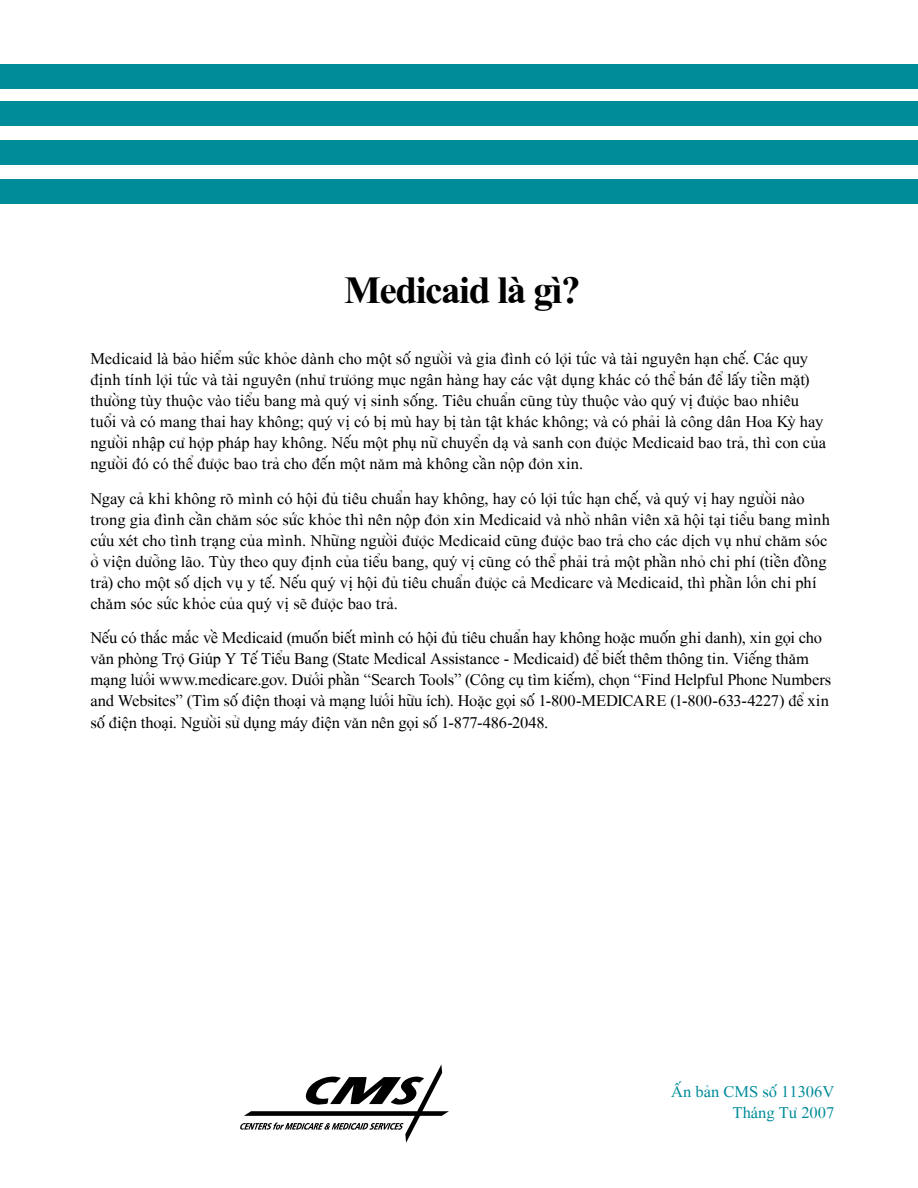
<style>
.page{position:relative;width:918px;height:1188px;background:#fff}
.page>*{position:absolute;margin:0;border:0;box-sizing:border-box;transform-origin:0 0}
.t1{font:39px "VPS Times Bold";letter-spacing:-.035em;color:#000}
.t2{font:16.5px/21px "VPS Times";color:#000}
.t3{font:16.5px/21px "VPS Times";color:#008c99;text-align:right}
.s1{font-family:"Times New Roman"}
</style>
<div class="page">
<svg style="left:240px;top:1064px;width:209px;height:79px"></svg>
<div style="left:0;top:64px;width:918px;height:24px;background:#008c99"></div>
<div style="left:0;top:101px;width:918px;height:25px;background:#008c99"></div>
<div style="left:0;top:140px;width:918px;height:25px;background:#008c99"></div>
<div style="left:0;top:179px;width:918px;height:25px;background:#008c99"></div>
<p class="t1" style="left:344px;top:261px;width:238px">Medicaid là gì?</p>
<p class="t2" style="left:90px;top:347px;width:737px">Medicaid là bäo hi‹m sÙc khÕe dành cho m¶t sÓ ngÜ©i và gia Çình có l®i tÙc và tài nguyên hån ch‰. Các quy ÇÎnh tính l®i tÙc và tài nguyên (nhÜ trÜÖng møc ngân hàng hay các vÆt døng khác có th‹ bán Ç‹ lÃy tiŠn m¥t) thÜ©ng tùy thu¶c vào ti‹u bang mà quš vÎ sinh sÓng. Tiêu chuÄn cÛng tùy thu¶c vào quš vÎ ÇÜ®c bao nhiêu tu°i và có mang thai hay không; quš vÎ có bÎ mù hay bÎ tàn tÆt khác không; và có phäi là công dân Hoa Kÿ hay ngÜ©i nhÆp cÜ h®p pháp hay không. N‰u m¶t phø n» chuy‹n då và sanh con ÇÜ®c Medicaid bao trä, thì con cûa ngÜ©i Çó có th‹ ÇÜ®c bao trä cho Ç‰n m¶t næm mà không cÀn n¶p ÇÖn xin.</p>
<p class="t2" style="left:90px;top:487px;width:741px">Ngay cä khi không rõ mình có h¶i Çû tiêu chuÄn hay không, hay có l®i tÙc hån ch‰, và quš vÎ hay ngÜ©i nào trong gia Çình cÀn chæm sóc sÙc khÕe thì nên n¶p ÇÖn xin Medicaid và nh© nhân viên xã h¶i tåi ti‹u bang mình cÙu xét cho tình trång cûa mình. Nh»ng ngÜ©i ÇÜ®c Medicaid cÛng ÇÜ®c bao trä cho các dÎch vø nhÜ chæm sóc ª viŒn dÜ«ng lão. Tùy theo quy ÇÎnh cûa ti‹u bang, quš vÎ cÛng có th‹ phäi trä m¶t phÀn nhÕ chi phí (tiŠn ÇÒng trä) cho m¶t sÓ dÎch vø y t‰. N‰u quš vÎ h¶i Çû tiêu chuÄn ÇÜ®c cä Medicare và Medicaid, thì phÀn l§n chi phí chæm sóc sÙc khÕe cûa quš vÎ së ÇÜ®c bao trä.</p>
<p class="t2" style="left:90px;top:626px;width:742px">N‰u có th¡c m¡c vŠ Medicaid (muÓn bi‰t mình có h¶i Çû tiêu chuÄn hay không ho¥c muÓn ghi danh), xin g†i cho væn phòng Tr® Giúp Y T‰ Ti‹u Bang (State Medical Assistance - Medicaid) Ç‹ bi‰t thêm thông tin. Vi‰ng thæm mång lÜ§i www.medicare.gov. DÜ§i phÀn <span class="s1">“</span>Search Tools<span class="s1">”</span> (Công cø tìm ki‰m), ch†n <span class="s1">“</span>Find Helpful Phone Numbers and Websites<span class="s1">”</span> (Tìm sÓ ÇiŒn thoåi và mång lÜ§i h»u ích). Ho¥c g†i sÓ 1-800-MEDICARE (1-800-633-4227) Ç‹ xin sÓ ÇiŒn thoåi. NgÜ©i sº døng máy ÇiŒn væn nên g†i sÓ 1-877-486-2048.</p>
<p class="t3" style="left:671px;top:1079px;width:165px">ƒn bän CMS sÓ 11306V<br>Tháng TÜ 2007</p>
</div>
